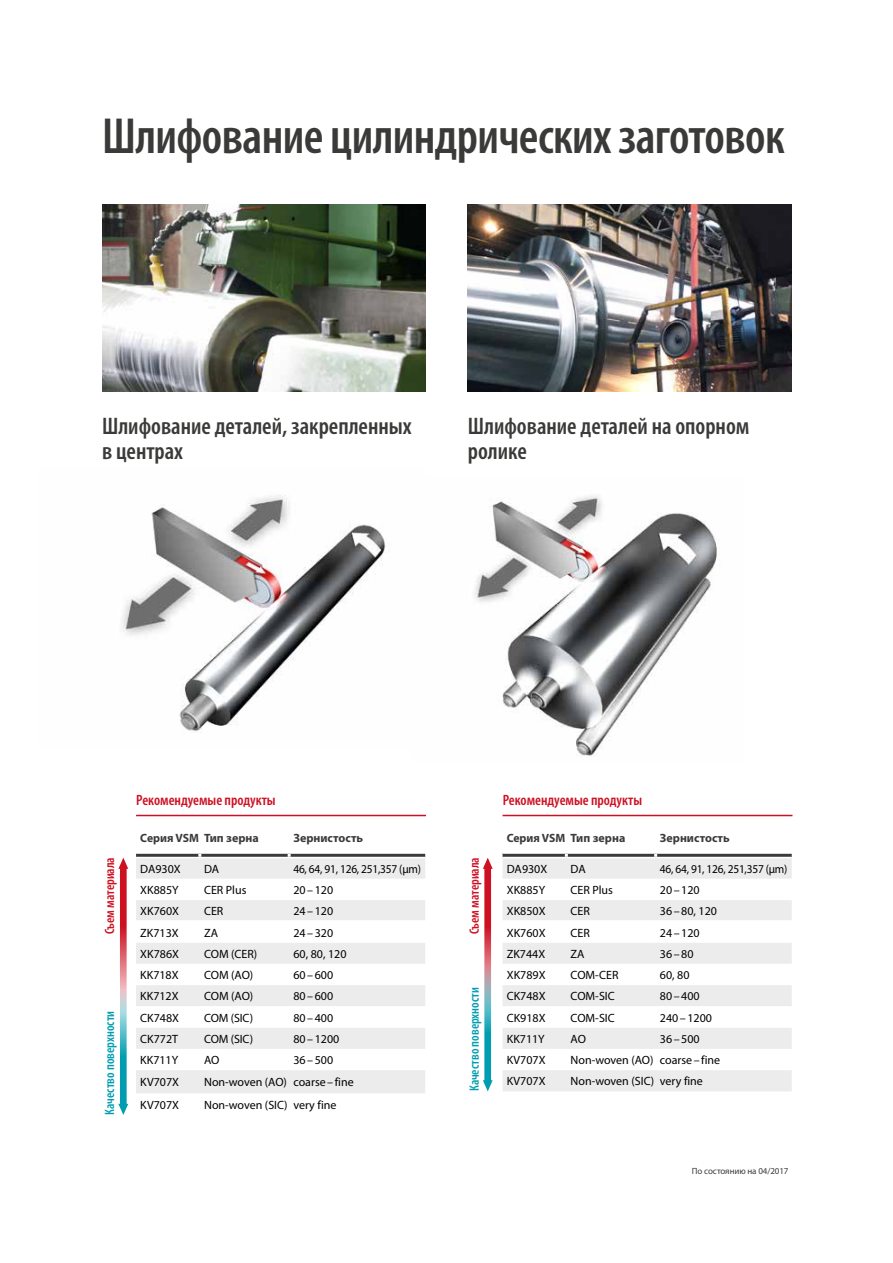
<style>
.page{position:relative;width:893px;height:1263px;background:#fff}
.page>*{position:absolute;margin:0;border:0;box-sizing:border-box;transform-origin:0 0}
.t1{font:600 condensed 51px "Myriad Pro";letter-spacing:-.01em;color:#3a3a39}
.t2{font:600 condensed 24px/25.5px "Myriad Pro";color:#3a3a39}
.t3{font:600 condensed 15px "Myriad Pro";color:#cd1022}
.t4{font:600 condensed 13.5px "Myriad Pro";color:#009db0}
.t5{font:600 condensed 13.5px "Myriad Pro";color:#cd1022}
.t6{font:12px "Myriad Pro";color:#000}
.t7{font:700 12px "Myriad Pro";color:#3a3a39}
.t8{font:12px "Myriad Pro";letter-spacing:-.02em;color:#000;scale:.95 1}
.t9{font:9px "Myriad Pro";letter-spacing:-.01em;color:#3a3a39}
</style>
<div class="page">
<img style="left:474px;top:496px;width:243px;height:260px">
<img style="left:122px;top:495px;width:263px;height:238px">
<img style="left:468px;top:204px;width:323px;height:187px">
<img style="left:102px;top:204px;width:323px;height:187px">
<hr style="left:136px;top:815px;width:290px;height:1px;background:#cd1022">
<hr style="left:503px;top:815px;width:289px;height:1px;background:#cd1022">
<svg style="left:118px;top:858px;width:10px;height:257px"></svg>
<svg style="left:483px;top:858px;width:10px;height:233px"></svg>
<div style="left:136px;top:858px;width:289px;height:21px;background:#ececec"></div>
<svg style="left:136px;top:900px;width:289px;height:193px;fill:#ececec"></svg>
<svg style="left:136px;top:853px;width:289px;height:4px"></svg>
<hr style="left:136px;top:920px;width:64px;height:2px;background:#fff">
<hr style="left:200px;top:920px;width:89px;height:2px;background:#fff">
<hr style="left:289px;top:920px;width:136px;height:2px;background:#fff">
<div style="left:503px;top:858px;width:289px;height:233px;background:#ececec"></div>
<svg style="left:503px;top:879px;width:289px;height:191px"></svg>
<svg style="left:503px;top:879px;width:153px;height:106px"></svg>
<svg style="left:791px;top:879px;width:1px;height:21px"></svg>
<svg style="left:503px;top:853px;width:289px;height:4px"></svg>
<hr style="left:503px;top:920px;width:63px;height:2px;background:#fff">
<hr style="left:566px;top:920px;width:90px;height:2px;background:#fff">
<hr style="left:656px;top:920px;width:136px;height:2px;background:#fff">
<h1 class="t1" style="left:102px;top:108px;width:684px">Шлифование цилиндрических заготовок</h1>
<h2 class="t2" style="left:102px;top:413px;width:311px">Шлифование деталей, закрепленных в центрах</h2>
<h2 class="t2" style="left:468px;top:413px;width:283px">Шлифование деталей на опорном ролике</h2>
<p class="t3" style="left:136px;top:791px;width:141px">Рекомендуемые продукты</p>
<p class="t3" style="left:503px;top:791px;width:141px">Рекомендуемые продукты</p>
<p class="t7" style="left:140px;top:830px;width:120px">Серия VSM Тип зерна</p>
<p class="t7" style="left:293px;top:830px;width:71px">Зернистость</p>
<p class="t6" style="left:140px;top:862px;width:42px">DA930X</p>
<p class="t6" style="left:204px;top:862px;width:17px">DA</p>
<p class="t8" style="left:293px;top:862px;width:136px">46, 64, 91, 126, 251,357 (µm)</p>
<p class="t6" style="left:140px;top:882px;width:40px">XK885Y</p>
<p class="t6" style="left:204px;top:882px;width:44px">CER Plus</p>
<p class="t6" style="left:293px;top:882px;width:41px">20–120</p>
<p class="t6" style="left:140px;top:903px;width:40px">XK760X</p>
<p class="t6" style="left:204px;top:903px;width:21px">CER</p>
<p class="t6" style="left:293px;top:903px;width:41px">24–120</p>
<p class="t6" style="left:140px;top:925px;width:40px">ZK713X</p>
<p class="t6" style="left:204px;top:925px;width:15px">ZA</p>
<p class="t6" style="left:293px;top:925px;width:41px">24–320</p>
<p class="t6" style="left:140px;top:946px;width:40px">XK786X</p>
<p class="t6" style="left:204px;top:946px;width:55px">COM (CER)</p>
<p class="t6" style="left:293px;top:946px;width:55px">60, 80, 120</p>
<p class="t6" style="left:140px;top:967px;width:40px">KK718X</p>
<p class="t6" style="left:204px;top:967px;width:51px">COM (AO)</p>
<p class="t6" style="left:293px;top:967px;width:41px">60–600</p>
<p class="t6" style="left:140px;top:989px;width:40px">KK712X</p>
<p class="t6" style="left:204px;top:989px;width:51px">COM (AO)</p>
<p class="t6" style="left:293px;top:989px;width:41px">80–600</p>
<p class="t6" style="left:140px;top:1010px;width:40px">CK748X</p>
<p class="t6" style="left:204px;top:1010px;width:50px">COM (SIC)</p>
<p class="t6" style="left:293px;top:1010px;width:41px">80–400</p>
<p class="t6" style="left:140px;top:1031px;width:39px">CK772T</p>
<p class="t6" style="left:204px;top:1031px;width:50px">COM (SIC)</p>
<p class="t6" style="left:293px;top:1031px;width:47px">80–1200</p>
<p class="t6" style="left:140px;top:1052px;width:39px">KK711Y</p>
<p class="t6" style="left:204px;top:1052px;width:17px">AO</p>
<p class="t6" style="left:293px;top:1052px;width:41px">36–500</p>
<p class="t6" style="left:140px;top:1075px;width:40px">KV707X</p>
<p class="t6" style="left:204px;top:1075px;width:151px">Non-woven (AO) coarse–fine</p>
<p class="t6" style="left:140px;top:1097px;width:40px">KV707X</p>
<p class="t6" style="left:204px;top:1097px;width:134px">Non-woven (SIC) very fine</p>
<p class="t7" style="left:507px;top:830px;width:120px">Серия VSM Тип зерна</p>
<p class="t7" style="left:660px;top:830px;width:71px">Зернистость</p>
<p class="t6" style="left:507px;top:862px;width:42px">DA930X</p>
<p class="t6" style="left:571px;top:862px;width:17px">DA</p>
<p class="t8" style="left:660px;top:862px;width:136px">46, 64, 91, 126, 251,357 (µm)</p>
<p class="t6" style="left:507px;top:882px;width:40px">XK885Y</p>
<p class="t6" style="left:571px;top:882px;width:44px">CER Plus</p>
<p class="t6" style="left:660px;top:882px;width:41px">20–120</p>
<p class="t6" style="left:507px;top:903px;width:40px">XK850X</p>
<p class="t6" style="left:571px;top:903px;width:21px">CER</p>
<p class="t6" style="left:660px;top:903px;width:59px">36–80, 120</p>
<p class="t6" style="left:507px;top:925px;width:40px">XK760X</p>
<p class="t6" style="left:571px;top:925px;width:21px">CER</p>
<p class="t6" style="left:660px;top:925px;width:41px">24–120</p>
<p class="t6" style="left:507px;top:946px;width:40px">ZK744X</p>
<p class="t6" style="left:571px;top:946px;width:15px">ZA</p>
<p class="t6" style="left:660px;top:946px;width:35px">36–80</p>
<p class="t6" style="left:507px;top:967px;width:40px">XK789X</p>
<p class="t6" style="left:571px;top:967px;width:49px">COM-CER</p>
<p class="t6" style="left:660px;top:967px;width:31px">60, 80</p>
<p class="t6" style="left:507px;top:989px;width:40px">CK748X</p>
<p class="t6" style="left:571px;top:989px;width:46px">COM-SIC</p>
<p class="t6" style="left:660px;top:989px;width:41px">80–400</p>
<p class="t6" style="left:507px;top:1010px;width:40px">CK918X</p>
<p class="t6" style="left:571px;top:1010px;width:46px">COM-SIC</p>
<p class="t6" style="left:660px;top:1010px;width:54px">240–1200</p>
<p class="t6" style="left:507px;top:1031px;width:39px">KK711Y</p>
<p class="t6" style="left:571px;top:1031px;width:17px">AO</p>
<p class="t6" style="left:660px;top:1031px;width:41px">36–500</p>
<p class="t6" style="left:507px;top:1052px;width:40px">KV707X</p>
<p class="t6" style="left:571px;top:1052px;width:151px">Non-woven (AO) coarse–fine</p>
<p class="t6" style="left:507px;top:1074px;width:40px">KV707X</p>
<p class="t6" style="left:571px;top:1074px;width:134px">Non-woven (SIC) very fine</p>
<p class="t5" style="left:102px;top:934px;width:79px;rotate:-90deg">Съем материала</p>
<p class="t5" style="left:467px;top:934px;width:79px;rotate:-90deg">Съем материала</p>
<p class="t4" style="left:467px;top:1091px;width:106px;rotate:-90deg">Качество поверхности</p>
<p class="t4" style="left:102px;top:1115px;width:106px;rotate:-90deg">Качество поверхности</p>
<p class="t9" style="left:692px;top:1165px;width:98px">По состоянию на 04/2017</p>
</div>
